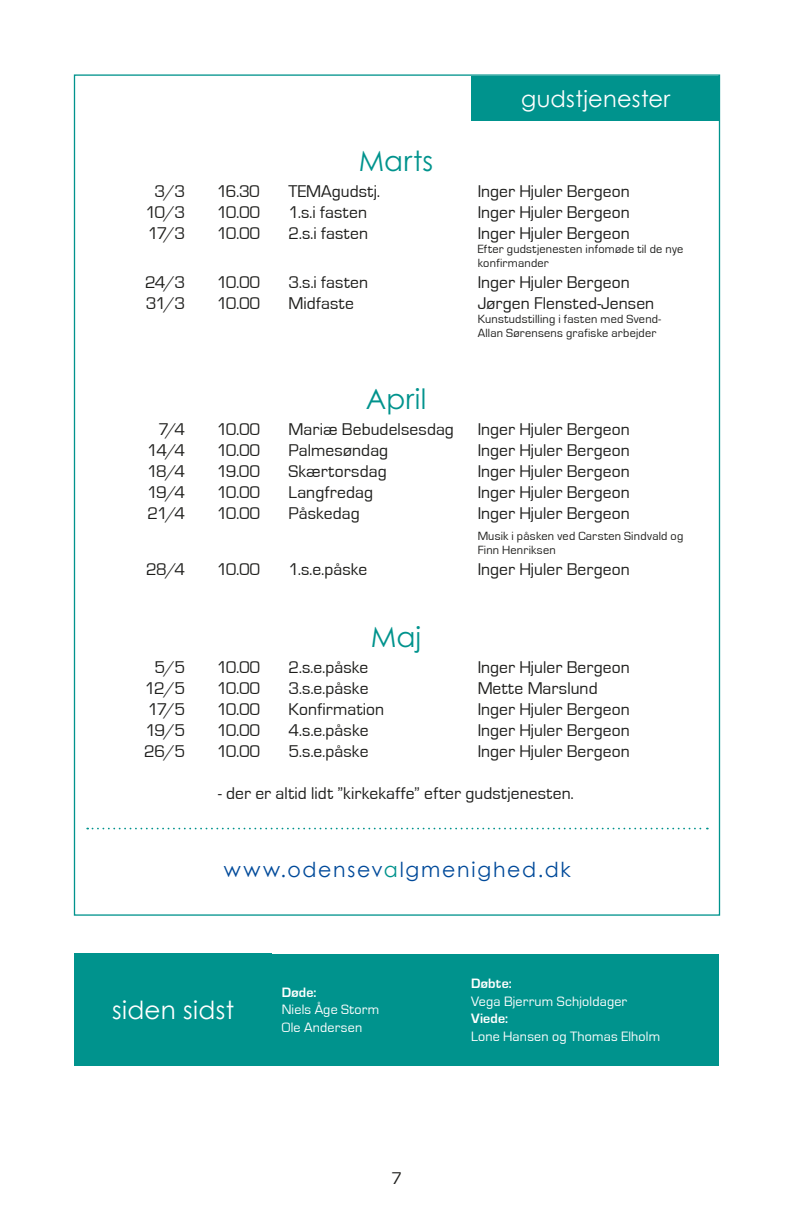
<style>
.page{position:relative;width:794px;height:1216px;background:#fff}
.page>*{position:absolute;margin:0;border:0;box-sizing:border-box;transform-origin:0 0}
.t1{font:28px "Century Gothic Std";letter-spacing:.01em;color:#00938d}
.t2{font:25.03px "Century Gothic";letter-spacing:.015em;color:#fff}
.t3{font:22.75px "Century Gothic";letter-spacing:.015em;color:#fff}
.t4{font:20.65px "Century Gothic";letter-spacing:.085em;color:#004a9a}
.t5{font:17.5px "Eurostile";letter-spacing:.005em;color:#1d1d1b}
.t6{font:14px/17.5px "Eurostile";letter-spacing:.015em;color:#fff}
.t7{font:700 14px "Eurostile";letter-spacing:.015em;color:#fff}
.t8{font:12.25px/14px "Eurostile";letter-spacing:.02em;color:#1d1d1b}
.s1{color:#00938d}
</style>
<div class="page">
<div style="left:75px;top:953px;width:644px;height:112px;background:#00938d"></div>
<div style="left:471px;top:76px;width:249px;height:44px;background:#00938d"></div>
<svg style="left:87px;top:827px;width:621px;height:2px"></svg>
<div style="left:74px;top:953px;width:198px;height:112px;background:#00938d"></div>
<h1 class="t1" style="left:359px;top:144px;width:76px">Marts</h1>
<h3 class="t3" style="left:521px;top:84px;width:151px">gudstjenester</h3>
<p class="t5" style="left:155px;top:182px;width:32px">3/3</p>
<p class="t5" style="left:217px;top:182px;width:45px">16.30</p>
<p class="t5" style="left:289px;top:182px;width:93px">TEMAgudstj.</p>
<p class="t5" style="left:478px;top:182px;width:154px">Inger Hjuler Bergeon</p>
<p class="t5" style="left:145px;top:203px;width:41px">10/3</p>
<p class="t5" style="left:217px;top:203px;width:45px">10.00</p>
<p class="t5" style="left:289px;top:203px;width:80px">1.s.i fasten</p>
<p class="t5" style="left:478px;top:203px;width:154px">Inger Hjuler Bergeon</p>
<p class="t5" style="left:148px;top:224px;width:39px">17/3</p>
<p class="t5" style="left:217px;top:224px;width:45px">10.00</p>
<p class="t5" style="left:289px;top:224px;width:81px">2.s.i fasten</p>
<p class="t5" style="left:478px;top:224px;width:154px">Inger Hjuler Bergeon</p>
<p class="t8" style="left:478px;top:242px;width:207px">Efter gudstjenesten infomøde til de nye konfirmander</p>
<p class="t5" style="left:145px;top:273px;width:42px">24/3</p>
<p class="t5" style="left:217px;top:273px;width:45px">10.00</p>
<p class="t5" style="left:289px;top:273px;width:81px">3.s.i fasten</p>
<p class="t5" style="left:478px;top:273px;width:154px">Inger Hjuler Bergeon</p>
<p class="t5" style="left:146px;top:294px;width:41px">31/3</p>
<p class="t5" style="left:217px;top:294px;width:45px">10.00</p>
<p class="t5" style="left:289px;top:294px;width:67px">Midfaste</p>
<p class="t5" style="left:478px;top:294px;width:178px">Jørgen Flensted-Jensen</p>
<p class="t8" style="left:478px;top:312px;width:185px">Kunstudstilling i fasten med Svend-<br>Allan Sørensens grafiske arbejder</p>
<h1 class="t1" style="left:366px;top:381px;width:62px">April</h1>
<p class="t5" style="left:159px;top:419px;width:28px">7/4</p>
<p class="t5" style="left:217px;top:419px;width:45px">10.00</p>
<p class="t5" style="left:289px;top:419px;width:167px">Mariæ Bebudelsesdag</p>
<p class="t5" style="left:478px;top:419px;width:154px">Inger Hjuler Bergeon</p>
<p class="t5" style="left:147px;top:440px;width:40px">14/4</p>
<p class="t5" style="left:217px;top:440px;width:45px">10.00</p>
<p class="t5" style="left:289px;top:440px;width:101px">Palmesøndag</p>
<p class="t5" style="left:478px;top:440px;width:154px">Inger Hjuler Bergeon</p>
<p class="t5" style="left:147px;top:461px;width:40px">18/4</p>
<p class="t5" style="left:217px;top:461px;width:45px">19.00</p>
<p class="t5" style="left:289px;top:461px;width:99px">Skærtorsdag</p>
<p class="t5" style="left:478px;top:461px;width:154px">Inger Hjuler Bergeon</p>
<p class="t5" style="left:147px;top:482px;width:40px">19/4</p>
<p class="t5" style="left:217px;top:482px;width:45px">10.00</p>
<p class="t5" style="left:289px;top:482px;width:86px">Langfredag</p>
<p class="t5" style="left:478px;top:482px;width:154px">Inger Hjuler Bergeon</p>
<p class="t5" style="left:147px;top:503px;width:39px">21/4</p>
<p class="t5" style="left:217px;top:503px;width:45px">10.00</p>
<p class="t5" style="left:289px;top:503px;width:73px">Påskedag</p>
<p class="t5" style="left:478px;top:503px;width:154px">Inger Hjuler Bergeon</p>
<p class="t8" style="left:478px;top:529px;width:207px">Musik i påsken ved Carsten Sindvald og<br>Finn Henriksen</p>
<p class="t5" style="left:146px;top:559px;width:41px">28/4</p>
<p class="t5" style="left:217px;top:559px;width:45px">10.00</p>
<p class="t5" style="left:289px;top:559px;width:80px">1.s.e.påske</p>
<p class="t5" style="left:478px;top:559px;width:154px">Inger Hjuler Bergeon</p>
<h1 class="t1" style="left:371px;top:619px;width:52px">Maj</h1>
<p class="t5" style="left:154px;top:657px;width:32px">5/5</p>
<p class="t5" style="left:217px;top:657px;width:45px">10.00</p>
<p class="t5" style="left:289px;top:657px;width:81px">2.s.e.påske</p>
<p class="t5" style="left:478px;top:657px;width:154px">Inger Hjuler Bergeon</p>
<p class="t5" style="left:145px;top:678px;width:42px">12/5</p>
<p class="t5" style="left:217px;top:678px;width:45px">10.00</p>
<p class="t5" style="left:289px;top:678px;width:81px">3.s.e.påske</p>
<p class="t5" style="left:478px;top:678px;width:121px">Mette Marslund</p>
<p class="t5" style="left:148px;top:699px;width:39px">17/5</p>
<p class="t5" style="left:217px;top:699px;width:45px">10.00</p>
<p class="t5" style="left:289px;top:699px;width:97px">Konfirmation</p>
<p class="t5" style="left:478px;top:699px;width:154px">Inger Hjuler Bergeon</p>
<p class="t5" style="left:145px;top:720px;width:41px">19/5</p>
<p class="t5" style="left:217px;top:720px;width:45px">10.00</p>
<p class="t5" style="left:289px;top:720px;width:81px">4.s.e.påske</p>
<p class="t5" style="left:478px;top:720px;width:154px">Inger Hjuler Bergeon</p>
<p class="t5" style="left:144px;top:741px;width:43px">26/5</p>
<p class="t5" style="left:217px;top:741px;width:45px">10.00</p>
<p class="t5" style="left:289px;top:741px;width:81px">5.s.e.påske</p>
<p class="t5" style="left:478px;top:741px;width:154px">Inger Hjuler Bergeon</p>
<p class="t5" style="left:218px;top:783px;width:357px">- der er altid lidt ”kirkekaffe” efter gudstjenesten.</p>
<p class="t4" style="left:224px;top:857px;width:348px">www.odensev<span class="s1">a</span>lgmenighed.dk</p>
<h2 class="t2" style="left:112px;top:994px;width:124px">siden sidst</h2>
<p class="t7" style="left:282px;top:984px;width:36px">Døde:</p>
<p class="t6" style="left:282px;top:1001px;width:99px">Niels Åge Storm<br>Ole Andersen</p>
<p class="t5" style="left:391px;top:1168px;width:12px">7</p>
<p class="t7" style="left:471px;top:975px;width:42px">Døbte:</p>
<p class="t6" style="left:471px;top:992px;width:158px">Vega Bjerrum Schjoldager</p>
<p class="t7" style="left:471px;top:1010px;width:39px">Viede:</p>
<p class="t6" style="left:471px;top:1027px;width:191px">Lone Hansen og Thomas Elholm</p>
</div>
